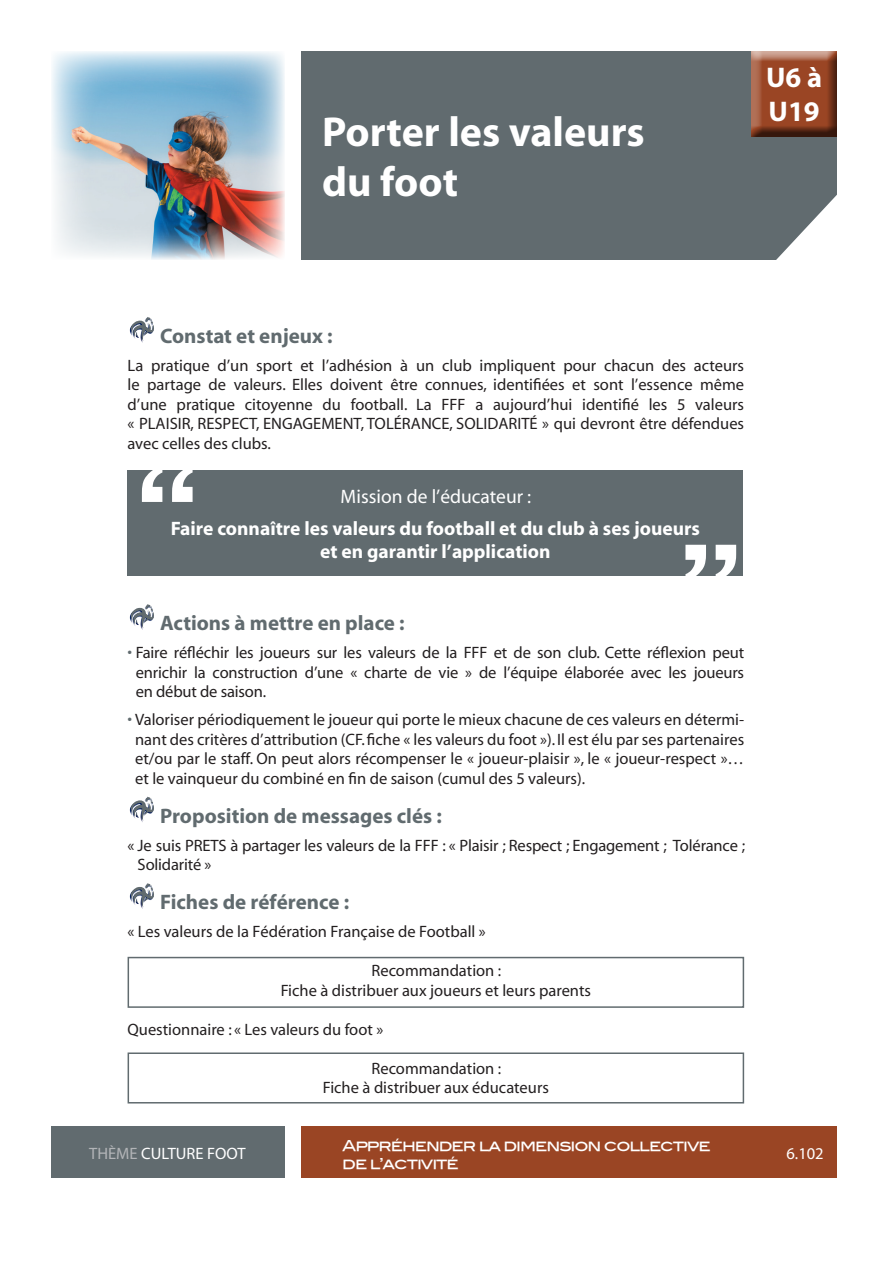
<style>
.page{position:relative;width:893px;height:1263px;background:#fff}
.page>*{position:absolute;margin:0;border:0;box-sizing:border-box;transform-origin:0 0}
.t1{font:700 42px/50.4px "Myriad";color:#fff}
.t2{font:700 28.5px/34.2px "Myriad";color:#fff}
.t3{font:700 21px "Myriad";color:#616b6f}
.t4{font:700 19.5px/23.4px "Myriad";color:#fff;text-align:center}
.t5{font:19.5px "Myriad";color:#fff}
.t6{font:16.5px/19.5px "Myriad";color:#231f20;text-align:justify}
.t7{font:16.5px "Myriad";color:#fff}
.t8{font:15px/18px "Blair Md ITCTT Medium";letter-spacing:-.07em;color:#fff}
.s1{color:#616b6f}
.s2{color:#b2b4b7}
</style>
<div class="page">
<div style="left:301px;top:1127px;width:536px;height:51px;background:#9a4524"></div>
<div style="left:51px;top:1127px;width:234px;height:51px;background:#616b6f"></div>
<div style="left:301px;top:51px;width:536px;height:208px;background:#616b6f"></div>
<svg style="left:776px;top:195px;width:61px;height:65px"></svg>
<div style="left:750px;top:51px;width:87px;height:88px;background:#231f20;opacity:.75"></div>
<svg style="left:129px;top:317px;width:25px;height:26px"></svg>
<svg style="left:129px;top:604px;width:25px;height:26px"></svg>
<svg style="left:129px;top:796px;width:25px;height:26px"></svg>
<svg style="left:129px;top:883px;width:25px;height:26px"></svg>
<div style="left:128px;top:957px;width:616px;height:51px;border:2px solid #616b6f"></div>
<div style="left:128px;top:1052px;width:616px;height:51px;border:2px solid #616b6f"></div>
<div style="left:128px;top:470px;width:615px;height:106px;background:#616b6f"></div>
<svg style="left:685px;top:545px;width:51px;height:31px"></svg>
<svg style="left:142px;top:470px;width:51px;height:32px"></svg>
<img style="left:52px;top:51px;width:233px;height:208px">
<h1 class="t1" style="left:322px;top:108px;width:324px">Porter les valeurs du foot</h1>
<h2 class="t2" style="left:766px;top:61px;width:58px">U6 à<br>U19</h2>
<p class="t3" style="left:160px;top:325px;width:174px">Constat et enjeux :</p>
<p class="t6" style="left:128px;top:356px;width:618px">La pratique d’un sport et l’adhésion à un club impliquent pour chacun des acteurs le partage de valeurs. Elles doivent être connues, identifiées et sont l’essence même d’une pratique citoyenne du football. La FFF a aujourd’hui identifié les 5 valeurs « PLAISIR, RESPECT, ENGAGEMENT, TOLÉRANCE, SOLIDARITÉ » qui devront être défendues avec celles des clubs.</p>
<p class="t5" style="left:341px;top:486px;width:192px">Mission de l’éducateur :</p>
<p class="t4" style="left:171px;top:517px;width:531px">Faire connaître les valeurs du football et du club à ses joueurs et en garantir l’application</p>
<p class="t3" style="left:160px;top:612px;width:246px">Actions à mettre en place :</p>
<p class="t6" style="left:136px;top:644px;width:610px;text-indent:-8px"><span class="s1">•</span> Faire réfléchir les joueurs sur les valeurs de la FFF et de son club. Cette réflexion peut enrichir la construction d’une « charte de vie » de l’équipe élaborée avec les joueurs en début de saison.</p>
<p class="t6" style="left:135px;top:711px;width:611px;text-indent:-8px"><span class="s1">•</span> Valoriser périodiquement le joueur qui porte le mieux chacune de ces valeurs en détermi&shy;nant des critères d’attribution (CF. fiche « les valeurs du foot »). Il est élu par ses partenaires et/ou par le staff. On peut alors récompenser le « joueur-plaisir », le « joueur-respect »… et le vainqueur du combiné en fin de saison (cumul des 5 valeurs).</p>
<p class="t3" style="left:160px;top:805px;width:283px">Proposition de messages clés :</p>
<p class="t6" style="left:138px;top:836px;width:609px;text-indent:-10px">« Je suis PRETS à partager les valeurs de la FFF : « Plaisir ; Respect ; Engagement ; Tolérance ;<br>Solidarité »</p>
<p class="t3" style="left:160px;top:891px;width:191px">Fiches de référence :</p>
<p class="t6" style="left:128px;top:923px;width:360px">« Les valeurs de la Fédération Française de Football »</p>
<p class="t6" style="left:281px;top:962px;width:312px;text-align:center">Recommandation :<br>Fiche à distribuer aux joueurs et leurs parents</p>
<p class="t6" style="left:128px;top:1020px;width:257px">Questionnaire : « Les valeurs du foot »</p>
<p class="t6" style="left:323px;top:1059px;width:228px;text-align:center">Recommandation :<br>Fiche à distribuer aux éducateurs</p>
<p class="t7" style="left:89px;top:1145px;width:158px"><span class="s2">THÈME</span> CULTURE FOOT</p>
<p class="t8" style="left:342px;top:1136px;width:370px">Appréhender la dimension collective de l’activité</p>
<p class="t7" style="left:786px;top:1145px;width:39px">6.102</p>
</div>
